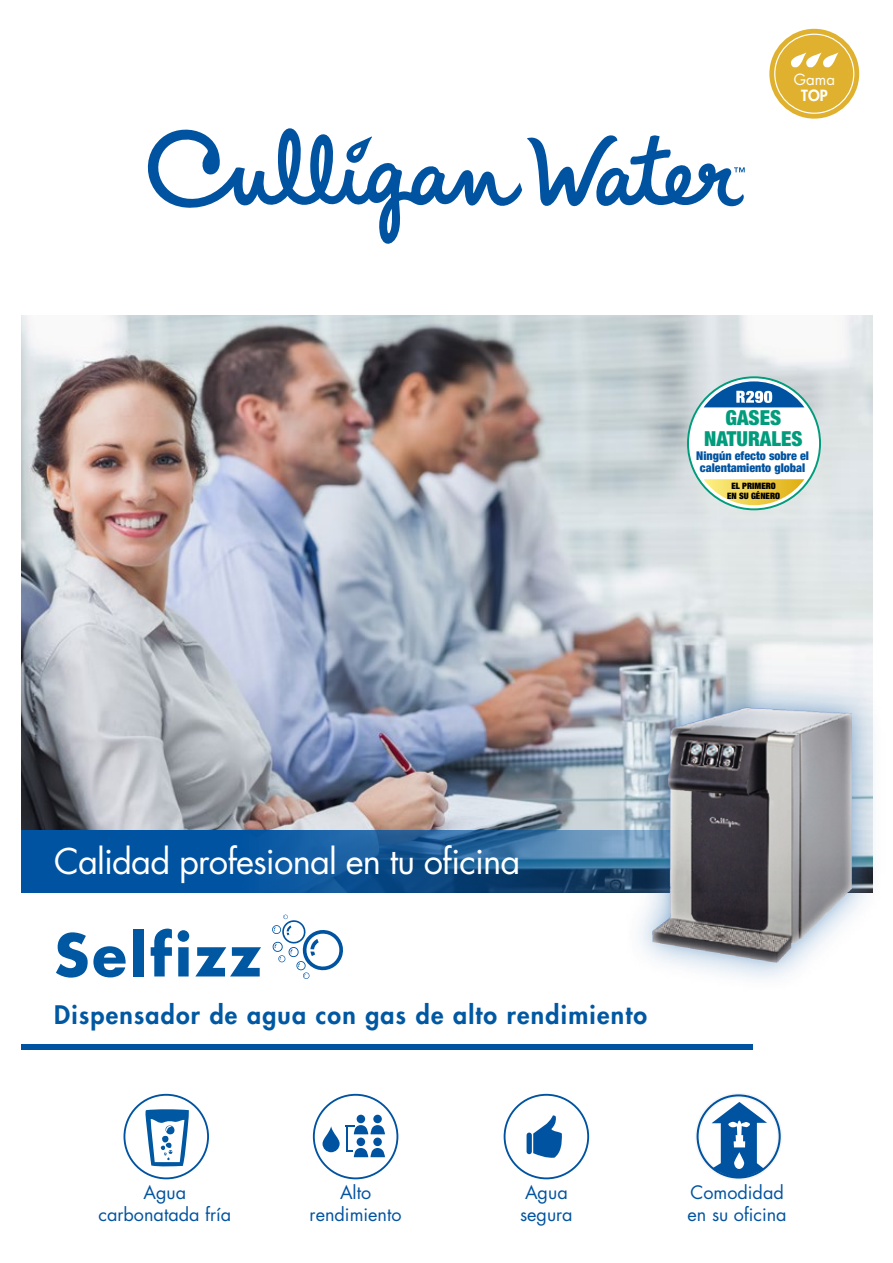
<style>
.page{position:relative;width:893px;height:1263px;background:#fff}
.page>*{position:absolute;margin:0;border:0;box-sizing:border-box;transform-origin:0 0}
.t1{font:700 57px "Futura Std";letter-spacing:.05em;color:#0058a3}
.t2{font:34.5px "Futura Std";letter-spacing:-.025em;color:#fff}
.t3{font:800 24.9px "Futura Std";letter-spacing:.05em;color:#0058a3}
.t4{font:900 condensed 20.7px/20.7px "Helvetica Neue LT Std";color:#009c7c;text-align:center}
.t5{font:18px/21.6px "Futura Std";color:#0053a1}
.t6{font:15px "Futura Std";color:#fff}
.t7{font:800 15px "Futura Std";color:#fff}
.t8{font:900 condensed 12.15px/12px "Helvetica Neue LT Std";color:#0053a1;text-align:center}
.t9{font:900 condensed 8.85px/10.6px "Helvetica Neue LT Std";color:#000;text-align:center}
</style>
<div class="page">
<img style="left:21px;top:315px;width:851px;height:515px">
<svg style="left:21px;top:830px;width:595px;height:62px;background:#125899"></svg>
<div style="left:21px;top:1044px;width:732px;height:6px;background:#0053a1"></div>
<div style="left:504px;top:1094px;width:85px;height:85px;border:2px solid #0053a1;border-radius:50%"></div>
<svg style="left:509px;top:1100px;width:77px;height:76px"></svg>
<div style="left:527px;top:1132px;width:5px;height:22px;background:#0053a1;border-radius:3px"></div>
<svg style="left:272px;top:914px;width:71px;height:65px"></svg>
<div style="left:124px;top:1094px;width:85px;height:85px;border:2px solid #0053a1;border-radius:50%"></div>
<svg style="left:145px;top:1109px;width:44px;height:58px"></svg>
<div style="left:313px;top:1094px;width:85px;height:85px;border:2px solid #0053a1;border-radius:50%"></div>
<div style="left:357px;top:1137px;width:8px;height:9px;background:#0053a1;border-radius:50%"></div>
<div style="left:357px;top:1115px;width:8px;height:8px;background:#0053a1;border-radius:50%"></div>
<div style="left:373px;top:1115px;width:9px;height:8px;background:#0053a1;border-radius:50%"></div>
<div style="left:373px;top:1137px;width:9px;height:9px;background:#0053a1;border-radius:50%"></div>
<hr style="left:346px;top:1125px;width:2px;height:27px;background:#0053a1">
<svg style="left:348px;top:1148px;width:37px;height:9px"></svg>
<svg style="left:348px;top:1125px;width:37px;height:9px"></svg>
<svg style="left:323px;top:1126px;width:17px;height:26px"></svg>
<div style="left:695px;top:1093px;width:87px;height:87px;border:5px solid #f6f6f6;border-radius:50%"></div>
<div style="left:697px;top:1094px;width:84px;height:84px;border:2px solid #0053a1;border-radius:50%"></div>
<svg style="left:711px;top:1102px;width:56px;height:76px"></svg>
<div style="left:616px;top:666px;width:277px;height:335px;background:#0053a1;opacity:.35"></div>
<div style="left:627px;top:680px;width:252px;height:373px;background:#fff;opacity:.75"></div>
<svg style="left:147px;top:128px;width:598px;height:116px"></svg>
<div style="left:775px;top:34px;width:79px;height:79px;background:#e0b12e;border-radius:50%"></div>
<div style="left:769px;top:29px;width:90px;height:90px;border:11px solid #e0b12e;border-radius:50%"></div>
<div style="left:774px;top:34px;width:80px;height:80px;border:1px solid #fff;border-radius:50%"></div>
<svg style="left:791px;top:53px;width:47px;height:15px"></svg>
<svg style="left:687px;top:376px;width:134px;height:134px"></svg>
<p class="t6" style="left:794px;top:70px;width:43px">Gama</p>
<p class="t7" style="left:801px;top:86px;width:28px">TOP</p>
<p class="t4" style="left:704px;top:407px;width:100px">GASES<br>NATURALES</p>
<p class="t8" style="left:696px;top:450px;width:114px">Ningún efecto sobre el calentamiento global</p>
<p class="t9" style="left:727px;top:480px;width:54px">EL PRIMERO<br>EN SU GÉNERO</p>
<h2 class="t2" style="left:54px;top:839px;width:468px">Calidad profesional en tu oficina</h2>
<h1 class="t1" style="left:54px;top:917px;width:209px">Selfizz</h1>
<h3 class="t3" style="left:54px;top:999px;width:594px">Dispensador de agua con gas de alto rendimiento</h3>
<p class="t5" style="left:99px;top:1182px;width:134px;text-align:center">Agua carbonatada fría</p>
<p class="t5" style="left:310px;top:1182px;width:93px;text-align:center">Alto rendimiento</p>
<p class="t5" style="left:688px;top:1182px;width:101px">Comodidad en su oficina</p>
<p class="t5" style="left:520px;top:1182px;width:54px">Agua segura</p>
</div>
